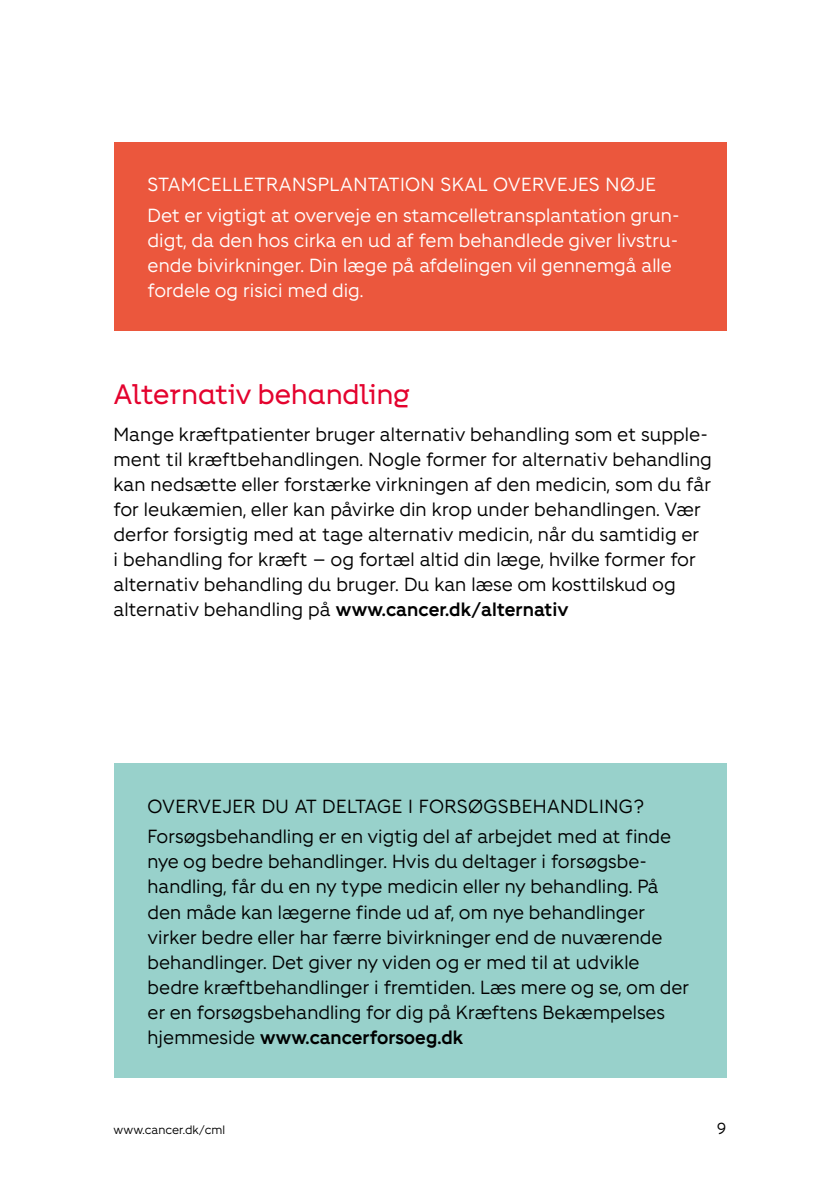
<style>
.page{position:relative;width:840px;height:1191px;background:#fff}
.page>*{position:absolute;margin:0;border:0;box-sizing:border-box;transform-origin:0 0}
.t1{font:28px "Fighter Overskrift";color:#e4032e}
.t2{font:19px/25px "Fighter";color:#000}
.t3{font:19px/25px "Fighter";color:#fff}
.t4{font:16px "Fighter";color:#000}
.t5{font:12px "Fighter";color:#000}
.s1{font-weight:700}
</style>
<div class="page">
<div style="left:113px;top:142px;width:613px;height:189px;background:#eb573d"></div>
<div style="left:113px;top:763px;width:613px;height:314px;background:#98d1cb"></div>
<p class="t3" style="left:147px;top:168px;width:533px;line-height:30.6px">STAMCELLETRANSPLANTATION SKAL OVERVEJES NØJE<br>Det er vigtigt at overveje en stamcelletransplantation grun-</p>
<p class="t3" style="left:147px;top:226px;width:532px">digt, da den hos cirka en ud af fem behandlede giver livstru&shy;ende bivirkninger. Din læge på afdelingen vil gennemgå alle fordele og risici med dig.</p>
<h1 class="t1" style="left:113px;top:378px;width:297px">Alternativ behandling</h1>
<p class="t2" style="left:113px;top:420px;width:599px">Mange kræftpatienter bruger alternativ behandling som et supple&shy;ment til kræftbehandlingen. Nogle former for alternativ behandling kan nedsætte eller forstærke virkningen af den medicin, som du får for leukæmien, eller kan påvirke din krop under behandlingen. Vær derfor forsigtig med at tage alternativ medicin, når du samtidig er<br>i behandling for kræft – og fortæl altid din læge, hvilke former for alternativ behandling du bruger. Du kan læse om kosttilskud og alternativ behandling på <span class="s1">www.cancer.dk/alternativ</span></p>
<p class="t2" style="left:147px;top:789px;width:525px;line-height:30.6px">OVERVEJER DU AT DELTAGE I FORSØGSBEHANDLING?<br>Forsøgsbehandling er en vigtig del af arbejdet med at finde</p>
<p class="t2" style="left:147px;top:848px;width:543px">nye og bedre behandlinger. Hvis du deltager i forsøgsbe&shy;handling, får du en ny type medicin eller ny behandling. På den måde kan lægerne finde ud af, om nye behandlinger virker bedre eller har færre bivirkninger end de nuværende behandlinger. Det giver ny viden og er med til at udvikle bedre kræftbehandlinger i fremtiden. Læs mere og se, om der er en forsøgsbehandling for dig på Kræftens Bekæmpelses hjemmeside <span class="s1">www.cancerforsoeg.dk</span></p>
<p class="t5" style="left:113px;top:1121px;width:113px">www.cancer.dk/cml</p>
<p class="t4" style="left:716px;top:1117px;width:11px">9</p>
</div>
